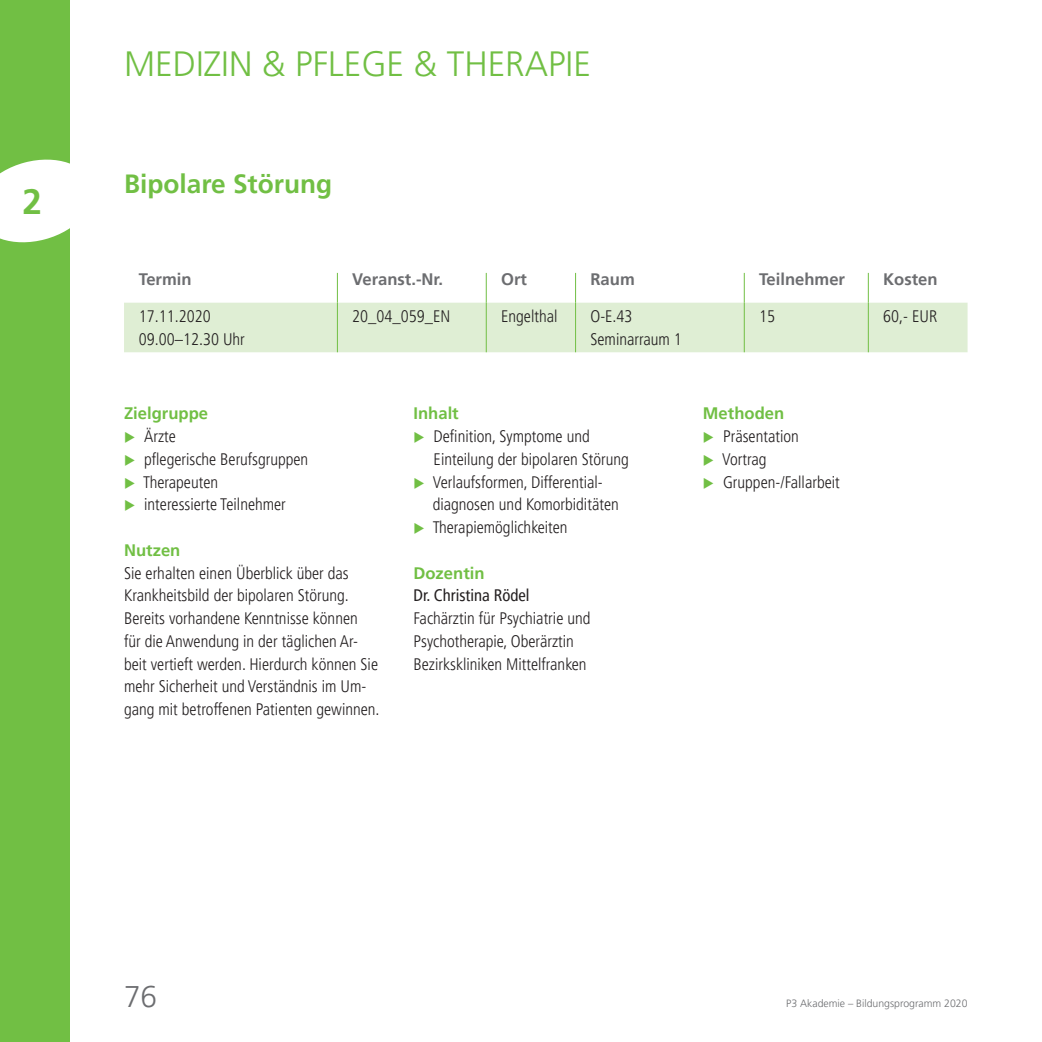
<style>
.page{position:relative;width:1042px;height:1042px;background:#fff}
.page>*{position:absolute;margin:0;border:0;box-sizing:border-box;transform-origin:0 0}
.t1{font:300 35px "Frutiger";color:#71bf44}
.t2{font:700 35px "Frutiger";color:#71bf44}
.t3{font:300 29.75px "Frutiger";color:#6c6d70}
.t4{font:700 26.25px "Frutiger";color:#71bf44}
.t5{font:300 condensed 16.62px/22.8px "Frutiger";color:#231f20}
.t6{font:700 16.62px "Frutiger";color:#6c6d70}
.t7{font:700 16.62px "Frutiger";color:#71bf44}
.t8{font:condensed 16.62px "Frutiger";color:#231f20}
.t9{font:300 10.5px "Frutiger";color:#6c6d70}
.s1{color:#71bf44}
</style>
<div class="page">
<div style="left:0;top:0;width:69px;height:1042px;background:#71bf44"></div>
<svg style="left:0;top:154px;width:70px;height:94px"></svg>
<div style="left:124px;top:303px;width:843px;height:49px;background:#dfeed4"></div>
<hr style="left:337px;top:273px;width:1px;height:30px;background:#71bf44">
<hr style="left:486px;top:273px;width:1px;height:30px;background:#71bf44">
<hr style="left:575px;top:273px;width:1px;height:30px;background:#71bf44">
<hr style="left:744px;top:273px;width:1px;height:30px;background:#71bf44">
<hr style="left:868px;top:273px;width:1px;height:30px;background:#71bf44">
<hr style="left:337px;top:303px;width:1px;height:49px;background:#71bf44">
<hr style="left:486px;top:303px;width:1px;height:49px;background:#71bf44">
<hr style="left:575px;top:303px;width:1px;height:49px;background:#71bf44">
<hr style="left:744px;top:303px;width:1px;height:49px;background:#71bf44">
<hr style="left:868px;top:303px;width:1px;height:49px;background:#71bf44">
<h1 class="t2" style="left:23px;top:181px;width:21px">2</h1>
<h1 class="t1" style="left:124px;top:44px;width:468px">MEDIZIN &amp; PFLEGE &amp; THERAPIE</h1>
<h3 class="t4" style="left:124px;top:169px;width:210px">Bipolare Störung</h3>
<p class="t6" style="left:139px;top:270px;width:54px">Termin</p>
<p class="t6" style="left:352px;top:270px;width:92px">Veranst.-Nr.</p>
<p class="t6" style="left:501px;top:270px;width:27px">Ort</p>
<p class="t6" style="left:590px;top:270px;width:46px">Raum</p>
<p class="t6" style="left:759px;top:270px;width:87px">Teilnehmer</p>
<p class="t6" style="left:883px;top:270px;width:56px">Kosten</p>
<p class="t5" style="left:139px;top:305px;width:107px">17.11.2020<br>09.00–12.30 Uhr</p>
<p class="t5" style="left:352px;top:305px;width:100px">20_04_059_EN</p>
<p class="t5" style="left:501px;top:305px;width:58px">Engelthal</p>
<p class="t5" style="left:590px;top:305px;width:93px">O-E.43<br>Seminarraum 1</p>
<p class="t5" style="left:759px;top:305px;width:17px">15</p>
<p class="t5" style="left:883px;top:305px;width:56px">60,- EUR</p>
<p class="t7" style="left:124px;top:404px;width:86px">Zielgruppe</p>
<p class="t5" style="left:124px;top:425px;width:53px"><span class="s1">◆</span> Ärzte</p>
<p class="t5" style="left:124px;top:448px;width:186px"><span class="s1">◆</span> pflegerische Berufsgruppen</p>
<p class="t5" style="left:124px;top:471px;width:96px"><span class="s1">◆</span> Therapeuten</p>
<p class="t5" style="left:124px;top:493px;width:163px"><span class="s1">◆</span> interessierte Teilnehmer</p>
<p class="t7" style="left:124px;top:540px;width:58px">Nutzen</p>
<p class="t5" style="left:124px;top:562px;width:257px">Sie erhalten einen Überblick über das Krankheitsbild der bipolaren Störung.<br>Bereits vorhandene Kenntnisse können<br>für die Anwendung in der täglichen Ar - beit vertieft werden. Hierdurch können Sie mehr Sicherheit und Verständnis im Um&shy;gang mit betroffenen Patienten gewinnen.</p>
<p class="t7" style="left:413px;top:404px;width:47px">Inhalt</p>
<p class="t5" style="left:434px;top:425px;width:197px;text-indent:-20px"><span class="s1">◆</span> Definition, Symptome und<br>Einteilung der bipolaren Störung</p>
<p class="t5" style="left:433px;top:471px;width:188px;text-indent:-19px"><span class="s1">◆</span> Verlaufsformen, Differential - diagnosen und Komorbiditäten</p>
<p class="t5" style="left:413px;top:516px;width:156px"><span class="s1">◆</span> Therapiemöglichkeiten</p>
<p class="t7" style="left:413px;top:563px;width:73px">Dozentin</p>
<p class="t8" style="left:413px;top:586px;width:118px">Dr. Christina Rödel</p>
<p class="t5" style="left:413px;top:607px;width:178px">Fachärztin für Psychiatrie und<br>Psychotherapie, Oberärztin<br>Bezirkskliniken Mittelfranken</p>
<p class="t7" style="left:703px;top:404px;width:83px">Methoden</p>
<p class="t5" style="left:703px;top:425px;width:97px"><span class="s1">◆</span> Präsentation</p>
<p class="t5" style="left:703px;top:448px;width:65px"><span class="s1">◆</span> Vortrag</p>
<p class="t5" style="left:703px;top:471px;width:138px"><span class="s1">◆</span> Gruppen-/Fallarbeit</p>
<h2 class="t3" style="left:124px;top:980px;width:35px">76</h2>
<p class="t9" style="left:786px;top:997px;width:183px">P3 Akademie – Bildungsprogramm 2020</p>
</div>
